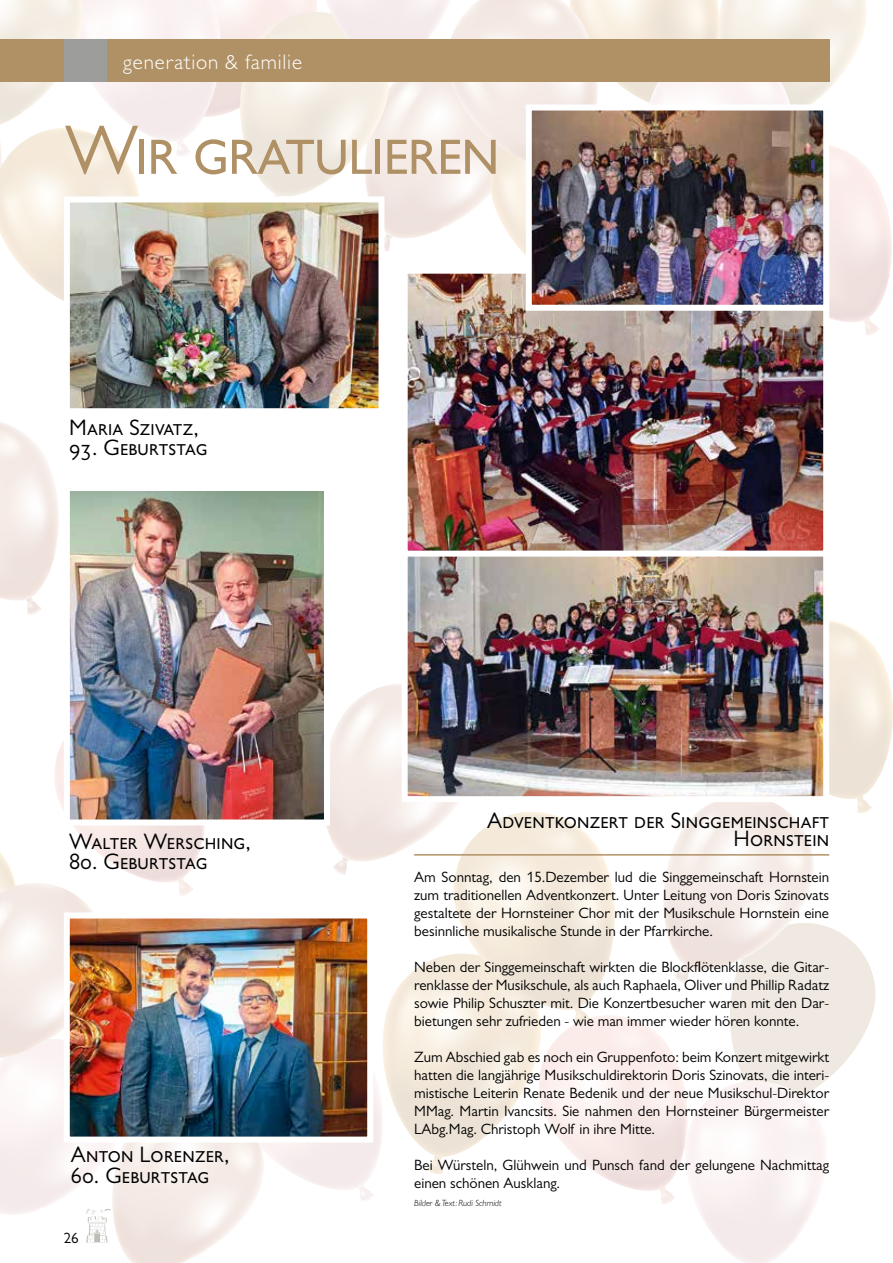
<style>
.page{position:relative;width:893px;height:1263px;background:#fff}
.page>*{position:absolute;margin:0;border:0;box-sizing:border-box;transform-origin:0 0}
.t1{font:70.5px "Gill Sans MT Pro";letter-spacing:-.02em;color:#b09166}
.t2{font:22.5px/18px "Gill Sans MT Pro";letter-spacing:.01em;color:#000;text-align:right}
.t3{font:300 21px "Gill Sans MT Pro";letter-spacing:.04em;color:#fff}
.t4{font:15px/18px "Gill Sans MT Pro";color:#000;text-align:justify}
.t5{font:italic 300 9px "Gill Sans MT Pro";color:#000}
</style>
<div class="page">
<img style="left:0;top:0;width:893px;height:1263px">
<img style="left:399px;top:265px;width:433px;height:295px">
<img style="left:523px;top:102px;width:309px;height:212px">
<h3 class="t3" style="left:123px;top:49px;width:180px">generation &amp; familie</h3>
<h1 class="t1" style="left:65px;top:110px;width:436px">Wir gratulieren</h1>
<h2 class="t2" style="left:69px;top:418px;width:131px">Maria Szivatz,</h2>
<h2 class="t2" style="left:69px;top:439px;width:140px">93. Geburtstag</h2>
<h2 class="t2" style="left:69px;top:832px;width:183px">Walter Wersching,</h2>
<h2 class="t2" style="left:69px;top:853px;width:140px">80. Geburtstag</h2>
<h2 class="t2" style="left:71px;top:1146px;width:160px">Anton Lorenzer,</h2>
<h2 class="t2" style="left:71px;top:1166px;width:140px">60. Geburtstag</h2>
<p class="t4" style="left:64px;top:1229px;width:16px">26</p>
<h2 class="t2" style="left:487px;top:811px;width:344px">Adventkonzert der Singgemeinschaft<br>Hornstein</h2>
<p class="t4" style="left:414px;top:867px;width:417px">Am Sonntag, den 15.Dezember lud die Singgemeinschaft Hornstein zum traditionellen Adventkonzert. Unter Leitung von Doris Szinovats gestaltete der Hornsteiner Chor mit der Musikschule Hornstein eine besinnliche musikalische Stunde in der Pfarrkirche.</p>
<p class="t4" style="left:414px;top:958px;width:417px">Neben der Singgemeinschaft wirkten die Blockflötenklasse, die Gitar&shy;renklasse der Musikschule, als auch Raphaela, Oliver und Phillip Radatz sowie Philip Schuszter mit. Die Konzertbesucher waren mit den Dar&shy;bietungen sehr zufrieden - wie man immer wieder hören konnte.</p>
<p class="t4" style="left:414px;top:1048px;width:417px">Zum Abschied gab es noch ein Gruppenfoto: beim Konzert mitgewirkt hatten die langjährige Musikschuldirektorin Doris Szinovats, die interi&shy;mistische Leiterin Renate Bedenik und der neue Musikschul-Direktor MMag. Martin Ivancsits. Sie nahmen den Hornsteiner Bürgermeister LAbg.Mag. Christoph Wolf in ihre Mitte.</p>
<p class="t4" style="left:414px;top:1156px;width:416px">Bei Würsteln, Glühwein und Punsch fand der gelungene Nachmittag einen schönen Ausklang.</p>
<p class="t5" style="left:414px;top:1198px;width:89px">Bilder &amp; Text: Rudi Schmidt</p>
</div>
